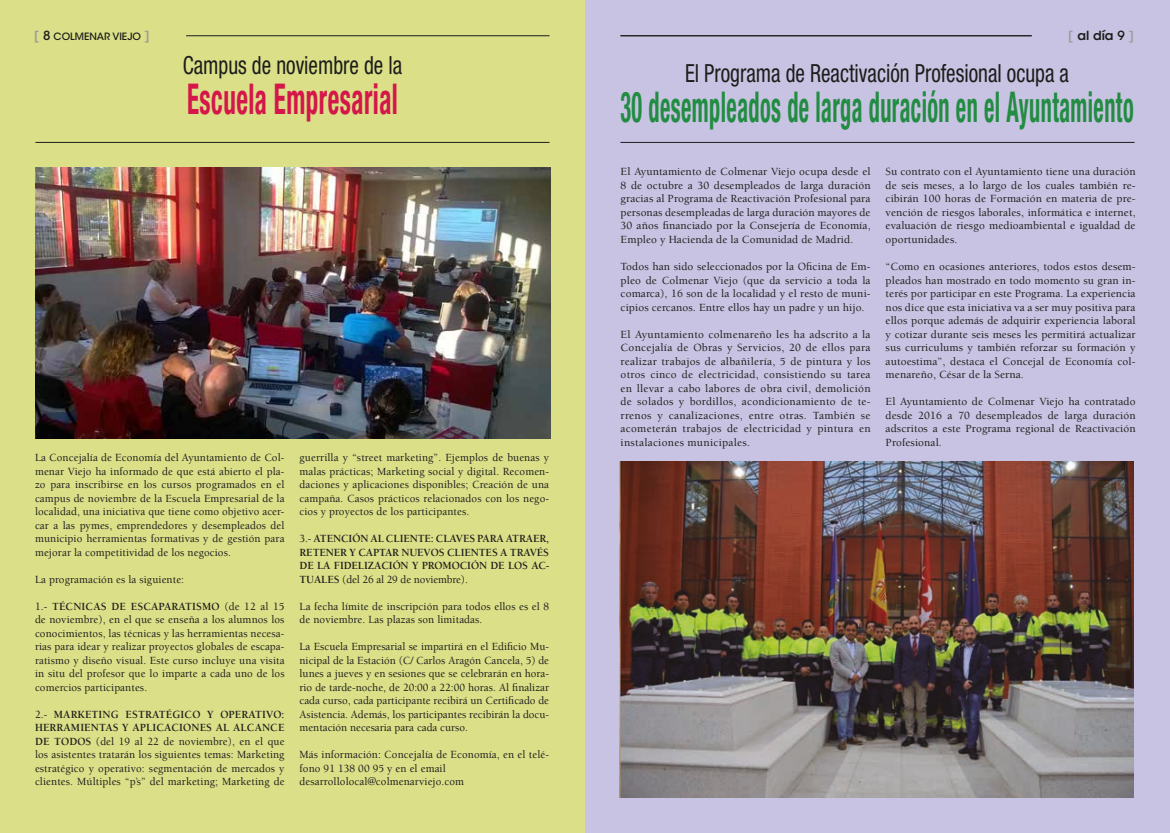
<style>
.page{position:relative;width:1170px;height:833px;background:#fff}
.page>*{position:absolute;margin:0;border:0;box-sizing:border-box;transform-origin:0 0}
.t1{font:700 condensed 42.5px "Helvetica Neue LT Std";letter-spacing:.02em;color:#218c42;scale:.52 1}
.t2{font:700 condensed 42.5px "Helvetica Neue LT Std";letter-spacing:.02em;color:#d4164a;scale:.59 1}
.t3{font:condensed 25px "Helvetica Neue LT Std";color:#1d1d1b;scale:.85 1}
.t4{font:600 12.5px "ITC Avant Garde Std";color:#1d1d1b}
.t5{font:500 11.25px/13.5px "Berkeley Std";letter-spacing:.01em;color:#1d1d1b;text-align:justify}
.t6{font:700 11.25px/13.5px "Berkeley Std";letter-spacing:-.01em;color:#1d1d1b;text-align:justify}
.t7{font:500 10px "ITC Avant Garde Std";color:#1d1d1b}
.s1{font-weight:600;font-size:12.5px;color:#9d9d9d}
.s2{font-size:12.5px}
.s3{color:#9d9d9d}
.s4{font-weight:500}
.s5{font-weight:700}
</style>
<div class="page">
<div style="left:585px;top:0;width:584px;height:833px;background:#c8c3e2"></div>
<div style="left:0;top:0;width:585px;height:833px;background:#dbdf88"></div>
<hr style="left:186px;top:35px;width:363px;height:1px;background:#1d1d1b">
<hr style="left:620px;top:35px;width:411px;height:1px;background:#1d1d1b">
<hr style="left:35px;top:142px;width:514px;height:1px;background:#1d1d1b">
<hr style="left:620px;top:142px;width:514px;height:1px;background:#1d1d1b">
<img style="left:619px;top:462px;width:514px;height:335px">
<img style="left:36px;top:167px;width:515px;height:271px">
<p class="t7" style="left:34px;top:30px;width:118px"><span class="s1">[</span> <span class="s2">8</span> COLMENAR VIEJO <span class="s1">]</span></p>
<p class="t4" style="left:1067px;top:28px;width:68px"><span class="s3">[</span> al día <span class="s4">9</span> <span class="s3">]</span></p>
<h2 class="t3" style="left:685px;top:59px;width:453px">El Programa de Reactivación Profesional ocupa a</h2>
<h1 class="t1" style="left:620px;top:81px;width:988px">30 desempleados de larga duración en el Ayuntamiento</h1>
<h2 class="t3" style="left:183px;top:51px;width:260px">Campus de noviembre de la</h2>
<h1 class="t2" style="left:187px;top:73px;width:359px">Escuela Empresarial</h1>
<p class="t5" style="left:35px;top:451px;width:251px">La Concejalía de Economía del Ayuntamiento de Col&shy;menar Viejo ha informado de que está abierto el pla&shy;zo para inscribirse en los cursos programados en el campus de noviembre de la Escuela Empresarial de la localidad, una iniciativa que tiene como objetivo acer&shy;car a las pymes, emprendedores y desempleados del municipio herramientas formativas y de gestión para mejorar la competitividad de los negocios.</p>
<p class="t5" style="left:35px;top:572px;width:151px">La programación es la siguiente:</p>
<p class="t5" style="left:35px;top:599px;width:251px">1.- <span class="s5">TÉCNICAS DE ESCAPARATISMO</span> (de 12 al 15 de noviembre), en el que se enseña a los alumnos los conocimientos, las técnicas y las herramientas necesa&shy;rias para idear y realizar proyectos globales de escapa&shy;ratismo y diseño visual. Este curso incluye una visita in situ del profesor que lo imparte a cada uno de los comercios participantes.</p>
<p class="t5" style="left:35px;top:707px;width:251px">2.- <span class="s5">MARKETING ESTRATÉGICO Y OPERATIVO:<br>HERRAMIENTAS Y APLICACIONES AL ALCANCE DE TODOS</span> (del 19 al 22 de noviembre), en el que los asistentes tratarán los siguientes temas: Marketing estratégico y operativo: segmentación de mercados y clientes. Múltiples “p’s” del marketing; Marketing de</p>
<p class="t5" style="left:299px;top:451px;width:251px">guerrilla y “street marketing”. Ejemplos de buenas y malas prácticas; Marketing social y digital. Recomen&shy;daciones y aplicaciones disponibles; Creación de una campaña. Casos prácticos relacionados con los nego&shy;cios y proyectos de los participantes.</p>
<p class="t6" style="left:299px;top:532px;width:251px"><span class="s4">3.-</span> ATENCIÓN AL CLIENTE: CLAVES PARA ATRAER, RETENER Y CAPTAR NUEVOS CLIENTES A TRAVÉS DE LA FIDELIZACIÓN Y PROMOCIÓN DE LOS AC-TUALES <span class="s4">(del 26 al 29 de noviembre).</span></p>
<p class="t5" style="left:299px;top:599px;width:251px">La fecha límite de inscripción para todos ellos es el 8 de noviembre. Las plazas son limitadas.</p>
<p class="t5" style="left:299px;top:640px;width:251px">La Escuela Empresarial se impartirá en el Edificio Mu&shy;nicipal de la Estación (C/ Carlos Aragón Cancela, 5) de lunes a jueves y en sesiones que se celebrarán en hora&shy;rio de tarde-noche, de 20:00 a 22:00 horas. Al finalizar cada curso, cada participante recibirá un Certificado de Asistencia. Además, los participantes recibirán la docu&shy;mentación necesaria para cada curso.</p>
<p class="t5" style="left:299px;top:748px;width:251px;text-align:left">Más información: Concejalía de Economía, en el telé&shy;fono 91 138 00 95 y en el email desarrollolocal@colmenarviejo.com</p>
<p class="t5" style="left:620px;top:165px;width:251px">El Ayuntamiento de Colmenar Viejo ocupa desde el 8 de octubre a 30 desempleados de larga duración gracias al Programa de Reactivación Profesional para personas desempleadas de larga duración mayores de 30 años financiado por la Consejería de Economía, Empleo y Hacienda de la Comunidad de Madrid.</p>
<p class="t5" style="left:620px;top:260px;width:251px">Todos han sido seleccionados por la Oficina de Em&shy;pleo de Colmenar Viejo (que da servicio a toda la comarca), 16 son de la localidad y el resto de muni&shy;cipios cercanos. Entre ellos hay un padre y un hijo.</p>
<p class="t5" style="left:620px;top:327px;width:251px">El Ayuntamiento colmenareño les ha adscrito a la Concejalía de Obras y Servicios, 20 de ellos para realizar trabajos de albañilería, 5 de pintura y los otros cinco de electricidad, consistiendo su tarea en llevar a cabo labores de obra civil, demolición de solados y bordillos, acondicionamiento de te&shy;rrenos y canalizaciones, entre otras. También se acometerán trabajos de electricidad y pintura en instalaciones municipales.</p>
<p class="t5" style="left:885px;top:165px;width:251px">Su contrato con el Ayuntamiento tiene una duración de seis meses, a lo largo de los cuales también re&shy;cibirán 100 horas de Formación en materia de pre&shy;vención de riesgos laborales, informática e internet, evaluación de riesgo medioambiental e igualdad de oportunidades.</p>
<p class="t5" style="left:885px;top:260px;width:251px">“Como en ocasiones anteriores, todos estos desem&shy;pleados han mostrado en todo momento su gran in&shy;terés por participar en este Programa. La experiencia nos dice que esta iniciativa va a ser muy positiva para ellos porque además de adquirir experiencia laboral y cotizar durante seis meses les permitirá actualizar sus curriculums y también reforzar su formación y autoestima”, destaca el Concejal de Economía col&shy;menareño, César de la Serna.</p>
<p class="t5" style="left:885px;top:395px;width:251px">El Ayuntamiento de Colmenar Viejo ha contratado desde 2016 a 70 desempleados de larga duración adscritos a este Programa regional de Reactivación Profesional.</p>
</div>
